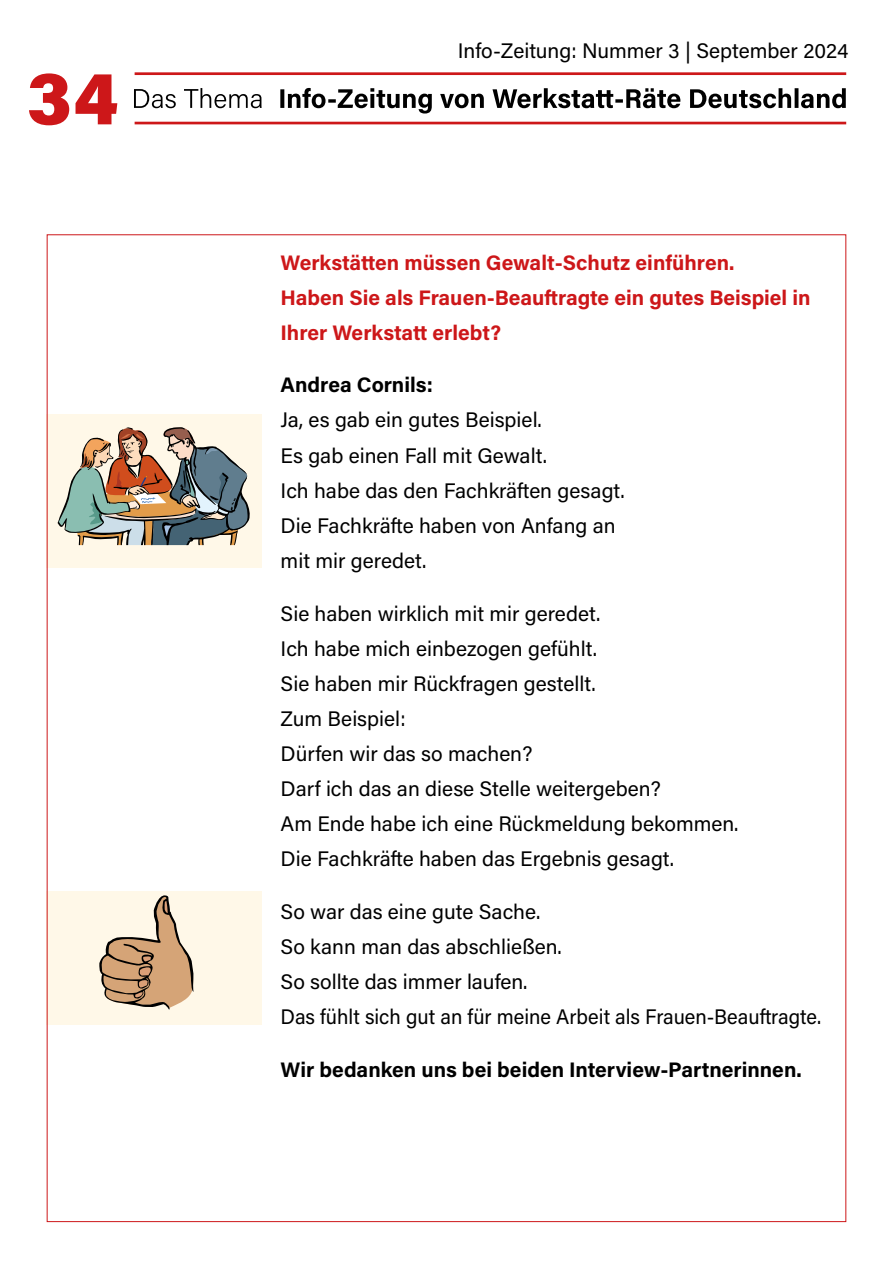
<style>
.page{position:relative;width:893px;height:1263px;background:#fff}
.page>*{position:absolute;margin:0;border:0;box-sizing:border-box;transform-origin:0 0}
.t1{font:900 75.75px "Acumin Pro";color:#cd1719}
.Fließ_p1{font:21px/35.1px "Acumin Pro";color:#000}
.Fließ_p1-2{font:700 21px/35.1px "Acumin Pro";color:#cd1719}
.Fließ_p1-3{font:700 21px "Acumin Pro";color:#000}
.s1{font-weight:700}
</style>
<div class="page">
<div style="left:47px;top:414px;width:215px;height:154px;background:#fff8e8"></div>
<svg style="left:57px;top:427px;width:193px;height:118px"></svg>
<div style="left:47px;top:891px;width:215px;height:133px;background:#fff8e8"></div>
<svg style="left:99px;top:895px;width:95px;height:114px"></svg>
<svg style="left:134px;top:88px;width:712px;height:26px"></svg>
<hr style="left:135px;top:122px;width:711px;height:2px;background:#cd1719">
<hr style="left:135px;top:72px;width:711px;height:3px;background:#cd1719">
<h1 class="t1" style="left:27px;top:44px;width:93px">34</h1>
<p class="Fließ_p1" style="left:458px;top:32px;width:392px">Info-Zeitung: Nummer 3 | September 2024</p>
<p class="Fließ_p1-2" style="left:281px;top:244px;width:531px">Werkstätten müssen Gewalt-Schutz einführen.<br>Haben Sie als Frauen-Beauftragte ein gutes Beispiel in<br>Ihrer Werkstatt erlebt?</p>
<p class="Fließ_p1" style="left:281px;top:367px;width:346px"><span class="s1">Andrea Cornils:<br></span>Ja, es gab ein gutes Beispiel.<br>Es gab einen Fall mit Gewalt.<br>Ich habe das den Fachkräften gesagt.<br>Die Fachkräfte haben von Anfang an mit mir geredet.</p>
<p class="Fließ_p1" style="left:281px;top:595px;width:459px">Sie haben wirklich mit mir geredet.<br>Ich habe mich einbezogen gefühlt.<br>Sie haben mir Rückfragen gestellt.<br>Zum Beispiel:<br>Dürfen wir das so machen?<br>Darf ich das an diese Stelle weitergeben?<br>Am Ende habe ich eine Rückmeldung bekommen.<br>Die Fachkräfte haben das Ergebnis gesagt.</p>
<p class="Fließ_p1" style="left:281px;top:893px;width:542px">So war das eine gute Sache.<br>So kann man das abschließen.<br>So sollte das immer laufen.<br>Das fühlt sich gut an für meine Arbeit als Frauen-Beauftragte.</p>
<p class="Fließ_p1-3" style="left:281px;top:1055px;width:522px">Wir bedanken uns bei beiden Interview-Partnerinnen.</p>
</div>
